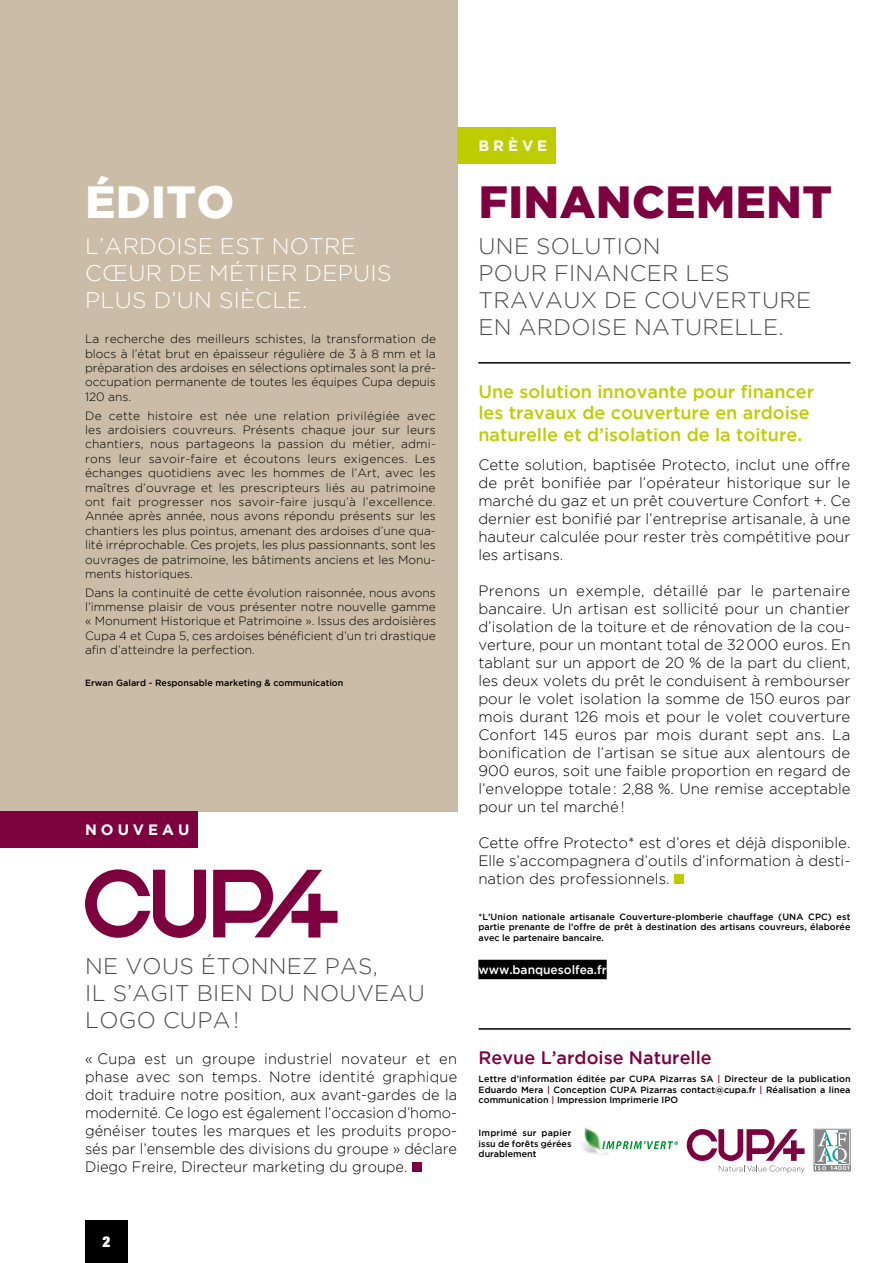
<style>
.page{position:relative;width:893px;height:1263px;background:#fff}
.page>*{position:absolute;margin:0;border:0;box-sizing:border-box;transform-origin:0 0}
.t1{font:900 45px "Gotham";letter-spacing:.015em;color:#7d003f}
.t2{font:900 45px "Gotham";letter-spacing:.015em;color:#fff}
.t3{font:300 22.5px/27px "Gotham";letter-spacing:.015em;color:#4b4b4d}
.t4{font:300 22.5px/27px "Gotham";letter-spacing:.015em;color:#fff}
.t5{font:500 18px/21.6px "Gotham";color:#bdcd00}
.t6{font:500 18px "Gotham";color:#7d003f}
.t7{font:300 15px/18px "Gotham";color:#000;text-align:justify}
.t8{font:700 15px "Gotham";letter-spacing:.265em;color:#fff}
.t9{font:900 expanded 15px "Helvetica Neue LT";color:#fff}
.t10{font:300 12px/14.4px "Gotham";color:#000;text-align:justify}
.t11{font:500 12px "Gotham";color:#fff}
.t12{font:500 9px/10.8px "Gotham";color:#000;text-align:justify}
.t13{font:800 7.05px "Kabel LT";letter-spacing:.04em;color:#fff;scale:1.18 1}
.s1{color:#7d003f}
</style>
<div class="page">
<div style="left:85px;top:1220px;width:43px;height:43px;background:#000"></div>
<div style="left:0;top:0;width:457px;height:812px;background:#cabca6"></div>
<hr style="left:478px;top:362px;width:372px;height:2px;background:#000">
<div style="left:478px;top:960px;width:129px;height:19px;background:#000"></div>
<div style="left:674px;top:874px;width:10px;height:10px;background:#bdcd00"></div>
<svg style="left:85px;top:869px;width:253px;height:69px"></svg>
<div style="left:412px;top:1162px;width:10px;height:10px;background:#7d003f"></div>
<hr style="left:479px;top:1028px;width:372px;height:2px;background:#000">
<img style="left:582px;top:1127px;width:27px;height:28px">
<svg style="left:602px;top:1141px;width:76px;height:8px"></svg>
<div style="left:814px;top:1165px;width:36px;height:6px;background:#87888a"></div>
<div style="left:814px;top:1165px;width:37px;height:6px;border:1px solid #87888a"></div>
<div style="left:814px;top:1129px;width:37px;height:37px;border:1px solid #87888a"></div>
<div style="left:815px;top:1130px;width:10px;height:34px;background:#87888a"></div>
<div style="left:839px;top:1130px;width:10px;height:34px;background:#87888a"></div>
<svg style="left:815px;top:1132px;width:32px;height:38px"></svg>
<div style="left:457px;top:128px;width:99px;height:36px;background:#bdcd00"></div>
<div style="left:0;top:812px;width:198px;height:36px;background:#7d003f"></div>
<svg style="left:687px;top:1129px;width:118px;height:44px"></svg>
<h1 class="t2" style="left:85px;top:176px;width:150px">ÉDITO</h1>
<h2 class="t4" style="left:85px;top:232px;width:308px">L’ardoise est notre cœur de métier depu is plus d’u n siècle.</h2>
<p class="t10" style="left:85px;top:332px;width:352px">La recherche des meilleurs schistes, la transformation de blocs à l’état brut en épaisseur régulière de 3 à 8 mm et la préparation des ardoises en sélections optimales sont la pré&shy;occupation permanente de toutes les équipes Cupa depuis 120 ans.</p>
<p class="t10" style="left:85px;top:408px;width:352px">De cette histoire est née une relation privilégiée avec les ardoisiers couvreurs. Présents chaque jour sur leurs chantiers, nous partageons la passion du métier, admi&shy;rons leur savoir-faire et écoutons leurs exigences. Les échanges quotidiens avec les hommes de l’Art, avec les maîtres d’ouvrage et les prescripteurs liés au patrimoine ont fait progresser nos savoir-faire jusqu’à l’excellence.<br>Année après année, nous avons répondu présents sur les chantiers les plus pointus, amenant des ardoises d’une qua&shy;lité irréprochable. Ces projets, les plus passionnants, sont les ouvrages de patrimoine, les bâtiments anciens et les Monu&shy;ments historiques.</p>
<p class="t10" style="left:85px;top:585px;width:353px">Dans la continuité de cette évolution raisonnée, nous avons l’immense plaisir de vous présenter notre nouvelle gamme « Monument Historique et Patrimoine ». Issus des ardoisières Cupa 4 et Cupa 5, ces ardoises bénéficient d’un tri drastique afin d’atteindre la perfection.</p>
<p class="t12" style="left:85px;top:677px;width:260px">Erwan Galard - Responsable marketing &amp; communication</p>
<p class="t8" style="left:85px;top:821px;width:106px">NOUVE AU</p>
<p class="t8" style="left:478px;top:137px;width:70px">BRÈVE</p>
<h1 class="t1" style="left:479px;top:176px;width:355px">FINANCEMENT</h1>
<h2 class="t3" style="left:479px;top:232px;width:334px">Une solution<br>pou r financer les travaux de couvertu re en ardoise natu relle.</h2>
<p class="t5" style="left:478px;top:380px;width:337px">Une solution innovante pour financer les travaux de couverture en ardoise naturelle et d’isolation de la toiture.</p>
<p class="t7" style="left:478px;top:455px;width:374px">Cette solution, baptisée Protecto, inclut une offre de prêt bonifiée par l’opérateur historique sur le marché du gaz et un prêt couverture Confort +. Ce dernier est bonifié par l’entreprise artisanale, à une hauteur calculée pour rester très compétitive pour les artisans.</p>
<p class="t7" style="left:478px;top:581px;width:374px">Prenons un exemple, détaillé par le partenaire bancaire. Un artisan est sollicité pour un chantier d’isolation de la toiture et de rénovation de la cou&shy;verture, pour un montant total de 32000 euros. En tablant sur un apport de 20 % de la part du client, les deux volets du prêt le conduisent à rembourser pour le volet isolation la somme de 150 euros par mois durant 126 mois et pour le volet couverture Confort 145 euros par mois durant sept ans. La bonification de l’artisan se situe aux alentours de 900 euros, soit une faible proportion en regard de l’enveloppe totale: 2,88 %. Une remise acceptable pour un tel marché!</p>
<p class="t7" style="left:478px;top:833px;width:374px">Cette offre Protecto* est d’ores et déjà disponible.<br>Elle s’accompagnera d’outils d’information à desti&shy;nation des professionnels.</p>
<p class="t12" style="left:478px;top:911px;width:374px">*L’Union nationale artisanale Couverture-plomberie chauffage (UNA CPC) est partie prenante de l’offre de prêt à destination des artisans couvreurs, élaborée avec le partenaire bancaire.</p>
<h2 class="t3" style="left:85px;top:952px;width:294px">N e vous étonnez pas,</h2>
<p class="t11" style="left:478px;top:962px;width:130px">www.banquesolfea.fr</p>
<h2 class="t3" style="left:85px;top:979px;width:337px">il s’agit bien du nouveau logo Cupa!</h2>
<p class="t7" style="left:85px;top:1049px;width:374px">« Cupa est un groupe industriel novateur et en phase avec son temps. Notre identité graphique doit traduire notre position, aux avant-gardes de la modernité. Ce logo est également l’occasion d’homo&shy;généiser toutes les marques et les produits propo&shy;sés par l’ensemble des divisions du groupe » déclare Diego Freire, Directeur marketing du groupe.</p>
<p class="t6" style="left:479px;top:1047px;width:235px">Revue L’ardoise Naturelle</p>
<p class="t12" style="left:479px;top:1073px;width:374px">Lettre d’information éditée par CUPA Pizarras SA <span class="s1">|</span> Directeur de la publication Eduardo Mera <span class="s1">|</span> Conception CUPA Pizarras contact@cupa.fr <span class="s1">|</span> Réalisation a linea communication <span class="s1">|</span> Impression Imprimerie IPO</p>
<p class="t12" style="left:479px;top:1127px;width:94px">Imprimé sur papier issu de forêts gérées durablement</p>
<p class="t13" style="left:831px;top:1164px;width:18px">14001</p>
<p class="t9" style="left:103px;top:1232px;width:9px">2</p>
</div>
